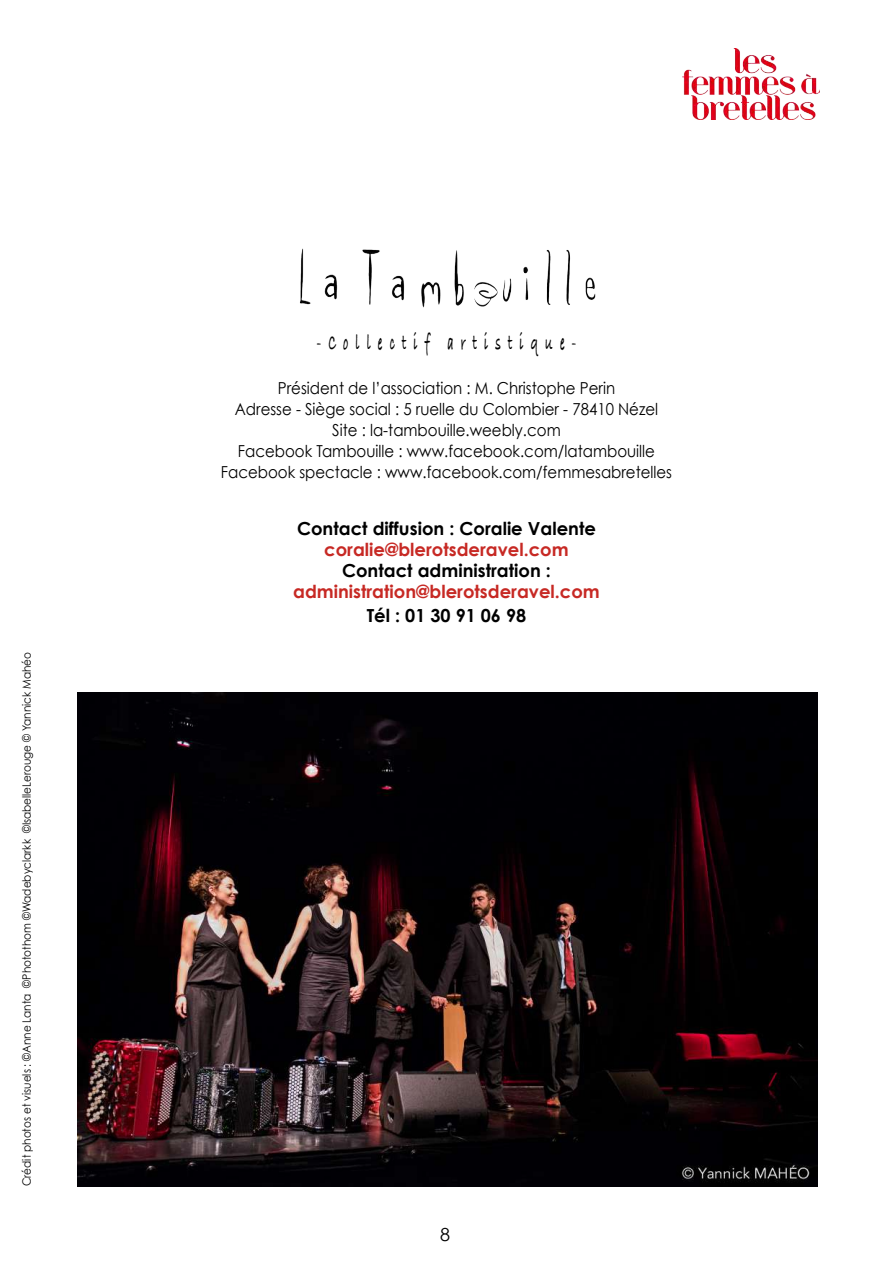
<style>
.page{position:relative;width:893px;height:1263px;background:#fff}
.page>*{position:absolute;margin:0;border:0;box-sizing:border-box;transform-origin:0 0}
.t1{font:23.7px "Bradley Hand ITCTT Bold";letter-spacing:.59em;color:#000;scale:.51 1}
.t2{font:700 18px "Century Gothic";color:#000}
.t3{font:700 18px "Century Gothic";color:#c72924}
.t4{font:18px "Century Gothic";color:#000}
.t5{font:16.5px/21px "Century Gothic";color:#000;text-align:center;scale:.91 1}
.t6{font:11.55px "Century Gothic";color:#000;scale:.91 1}
</style>
<div class="page">
<img style="left:300px;top:248px;width:296px;height:60px">
<img style="left:683px;top:49px;width:137px;height:70px">
<img style="left:78px;top:692px;width:740px;height:494px">
<p class="t6" style="left:20px;top:1186px;width:589px;rotate:-90deg">Crédit photos et visuels : ©Anne Lanta ©Photothom ©Wadebyclarkk ©IsabelleLerouge © Yannick Mahéo</p>
<h1 class="t1" style="left:317px;top:325px;width:510px">-Collectif artistique-</h1>
<p class="t5" style="left:221px;top:378px;width:497px">Président de l’association : M. Christophe Perin<br>Adresse - Siège social : 5 ruelle du Colombier - 78410 Nézel Site : la-tambouille.weebly.com<br>Facebook Tambouille : www.facebook.com/latambouille Facebook spectacle : www.facebook.com/femmesabretelles</p>
<p class="t2" style="left:297px;top:517px;width:300px">Contact diffusion : Coralie Valente</p>
<p class="t3" style="left:324px;top:538px;width:246px">coralie@blerotsderavel.com</p>
<p class="t2" style="left:342px;top:559px;width:210px">Contact administration :</p>
<p class="t3" style="left:293px;top:580px;width:308px">administration@blerotsderavel.com</p>
<p class="t2" style="left:367px;top:604px;width:161px">Tél : 01 30 91 06 98</p>
<p class="t4" style="left:440px;top:1224px;width:11px">8</p>
</div>
